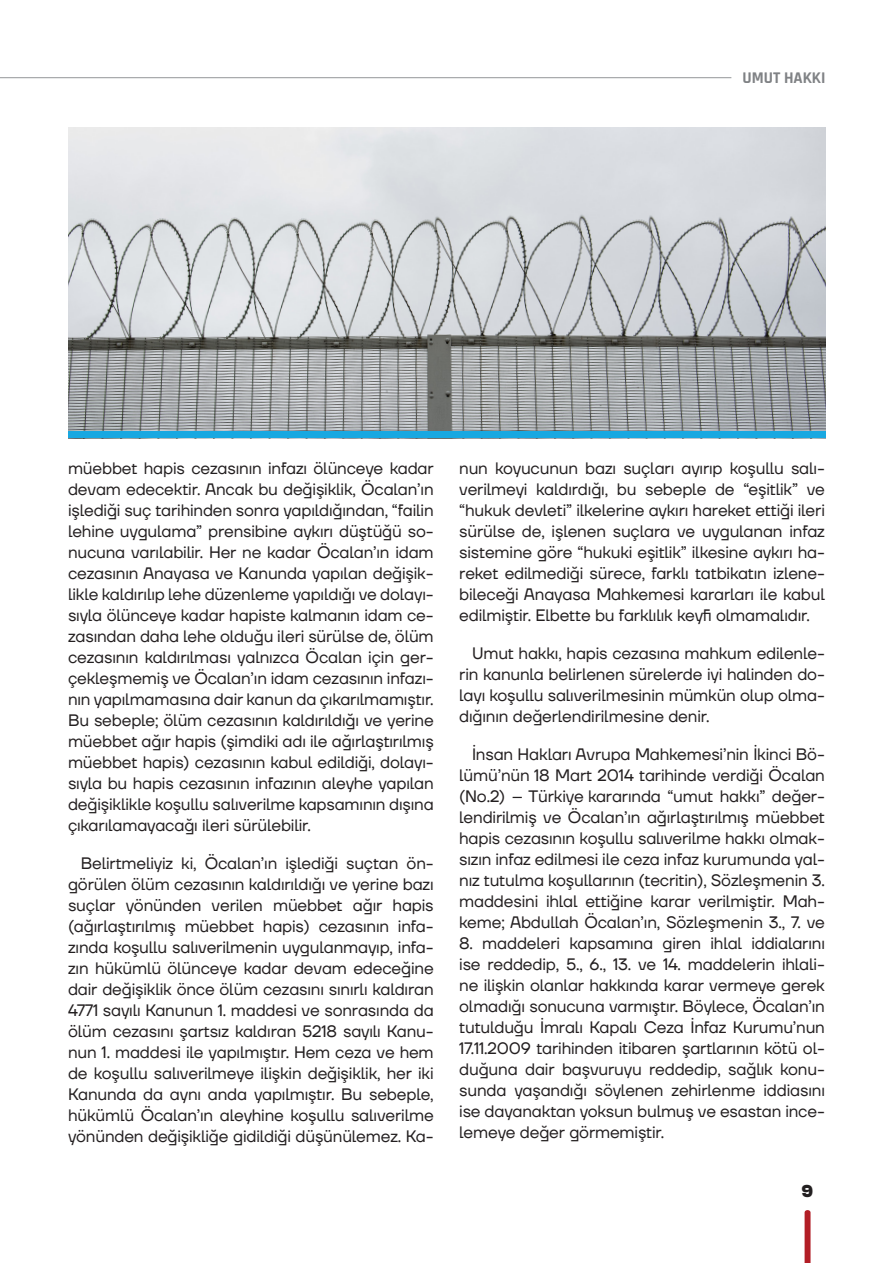
<style>
.page{position:relative;width:893px;height:1263px;background:#fff}
.page>*{position:absolute;margin:0;border:0;box-sizing:border-box;transform-origin:0 0}
.t1{font:700 18px "Clash Grotesk";color:#231f20}
.t2{font:16.5px/21px "TT Firs Neue Trial Var Roman";letter-spacing:-.01em;color:#231f20;text-align:justify}
.t3{font:700 16.5px "Rajdhani";color:#808285}
</style>
<div class="page">
<svg style="left:805px;top:1210px;width:5px;height:53px"></svg>
<hr style="left:0;top:77px;width:731px;height:1px;background:#939698">
<img style="left:68px;top:128px;width:757px;height:303px">
<div style="left:68px;top:431px;width:757px;height:7px;background:#18a8e1"></div>
<p class="t3" style="left:743px;top:67px;width:84px">UMUT HAKKI</p>
<p class="t2" style="left:68px;top:458px;width:367px">müebbet hapis cezasının infazı ölünceye kadar devam edecektir. Ancak bu değişiklik, Öcalan’ın işlediği suç tarihinden sonra yapıldığından, “failin lehine uygulama” prensibine aykırı düştüğü so&shy;nucuna varılabilir. Her ne kadar Öcalan’ın idam cezasının Anayasa ve Kanunda yapılan değişik&shy;likle kaldırılıp lehe düzenleme yapıldığı ve dolayı&shy;sıyla ölünceye kadar hapiste kalmanın idam ce&shy;zasından daha lehe olduğu ileri sürülse de, ölüm cezasının kaldırılması yalnızca Öcalan için ger&shy;çekleşmemiş ve Öcalan’ın idam cezasının infazı&shy;nın yapılmamasına dair kanun da çıkarılmamıştır.<br>Bu sebeple; ölüm cezasının kaldırıldığı ve yerine müebbet ağır hapis (şimdiki adı ile ağırlaştırılmış müebbet hapis) cezasının kabul edildiği, dolayı&shy;sıyla bu hapis cezasının infazının aleyhe yapılan değişiklikle koşullu salıverilme kapsamının dışına çıkarılamayacağı ileri sürülebilir.</p>
<p class="t2" style="left:68px;top:853px;width:367px;text-indent:13px">Belirtmeliyiz ki, Öcalan’ın işlediği suçtan ön&shy;görülen ölüm cezasının kaldırıldığı ve yerine bazı suçlar yönünden verilen müebbet ağır hapis (ağırlaştırılmış müebbet hapis) cezasının infa&shy;zında koşullu salıverilmenin uygulanmayıp, infa&shy;zın hükümlü ölünceye kadar devam edeceğine dair değişiklik önce ölüm cezasını sınırlı kaldıran 4771 sayılı Kanunun 1. maddesi ve sonrasında da ölüm cezasını şartsız kaldıran 5218 sayılı Kanu&shy;nun 1. maddesi ile yapılmıştır. Hem ceza ve hem de koşullu salıverilmeye ilişkin değişiklik, her iki Kanunda da aynı anda yapılmıştır. Bu sebeple, hükümlü Öcalan’ın aleyhine koşullu salıverilme yönünden değişikliğe gidildiği düşünülemez. Ka-</p>
<p class="t2" style="left:459px;top:458px;width:367px">nun koyucunun bazı suçları ayırıp koşullu salı&shy;verilmeyi kaldırdığı, bu sebeple de “eşitlik” ve “hukuk devleti” ilkelerine aykırı hareket ettiği ileri sürülse de, işlenen suçlara ve uygulanan infaz sistemine göre “hukuki eşitlik” ilkesine aykırı ha&shy;reket edilmediği sürece, farklı tatbikatın izlene&shy;bileceği Anayasa Mahkemesi kararları ile kabul edilmiştir. Elbette bu farklılık keyfi olmamalıdır.</p>
<p class="t2" style="left:459px;top:643px;width:367px;text-indent:13px">Umut hakkı, hapis cezasına mahkum edilenle&shy;rin kanunla belirlenen sürelerde iyi halinden do&shy;layı koşullu salıverilmesinin mümkün olup olma&shy;dığının değerlendirilmesine denir.</p>
<p class="t2" style="left:459px;top:744px;width:367px;text-indent:13px">İnsan Hakları Avrupa Mahkemesi’nin İkinci Bö&shy;lümü’nün 18 Mart 2014 tarihinde verdiği Öcalan (No.2) – Türkiye kararında “umut hakkı” değer&shy;lendirilmiş ve Öcalan’ın ağırlaştırılmış müebbet hapis cezasının koşullu salıverilme hakkı olmak&shy;sızın infaz edilmesi ile ceza infaz kurumunda yal&shy;nız tutulma koşullarının (tecritin), Sözleşmenin 3. maddesini ihlal ettiğine karar verilmiştir. Mah&shy;keme; Abdullah Öcalan’ın, Sözleşmenin 3., 7. ve</p>
<p class="t2" style="left:459px;top:933px;width:367px">8. maddeleri kapsamına giren ihlal iddialarını ise reddedip, 5., 6., 13. ve 14. maddelerin ihlali&shy;ne ilişkin olanlar hakkında karar vermeye gerek olmadığı sonucuna varmıştır. Böylece, Öcalan’ın tutulduğu İmralı Kapalı Ceza İnfaz Kurumu’nun 17.11.2009 tarihinden itibaren şartlarının kötü ol&shy;duğuna dair başvuruyu reddedip, sağlık konu&shy;sunda yaşandığı söylenen zehirlenme iddiasını ise dayanaktan yoksun bulmuş ve esastan ince&shy;lemeye değer görmemiştir.</p>
<p class="t1" style="left:802px;top:1181px;width:13px">9</p>
</div>
